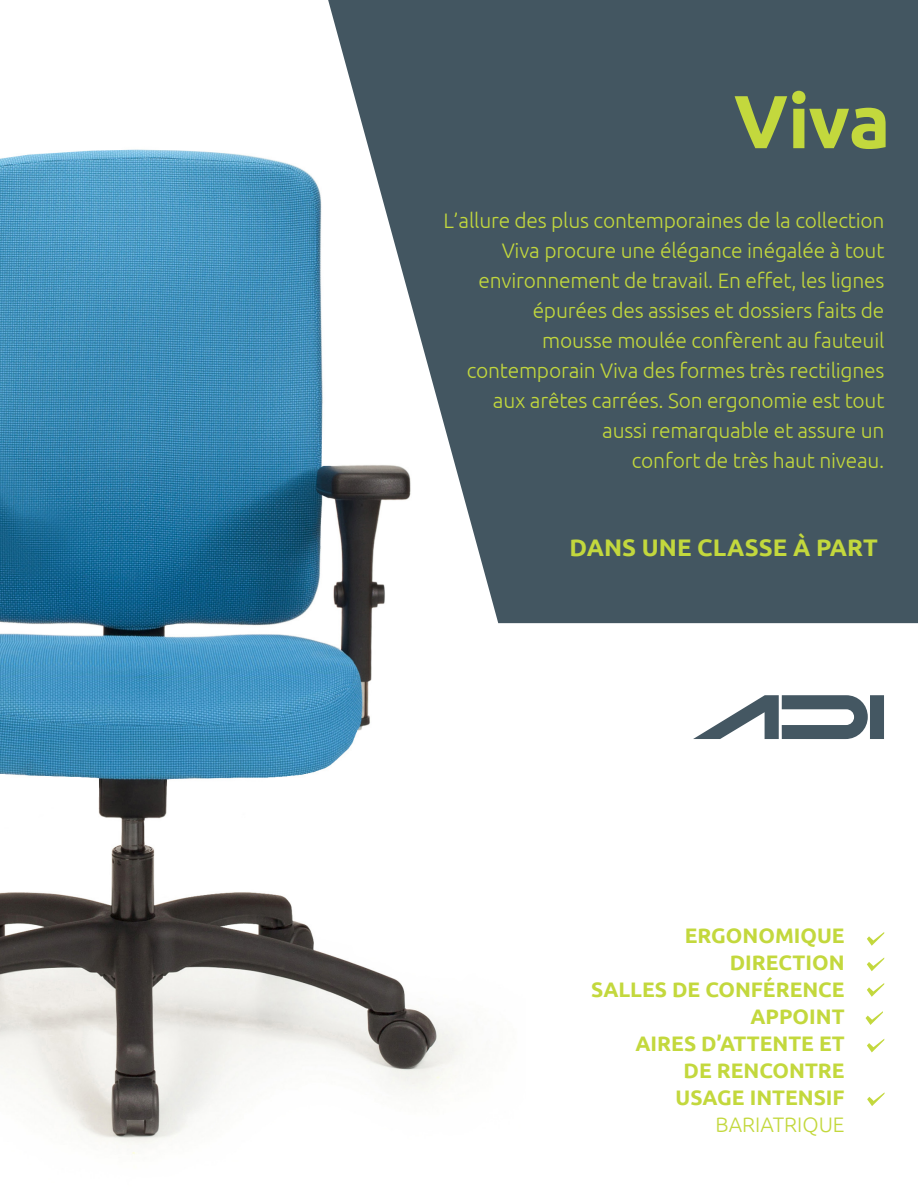
<style>
.page{position:relative;width:918px;height:1188px;background:#fff}
.page>*{position:absolute;margin:0;border:0;box-sizing:border-box;transform-origin:0 0}
.t1{font:700 75px "Ubuntu";color:#c3d83d}
.t2{font:700 24px "Ubuntu";color:#c3d83d}
.t3{font:300 21px/30px "Ubuntu";letter-spacing:-.01em;color:#c3d83d;text-align:right}
.t4{font:700 21px/27px "Ubuntu";color:#c3d83d;text-align:right}
</style>
<div class="page">
<div style="left:328px;top:0;width:590px;height:623px;background:#435661"></div>
<svg style="left:867px;top:932px;width:17px;height:14px"></svg>
<svg style="left:867px;top:957px;width:17px;height:14px"></svg>
<svg style="left:867px;top:983px;width:17px;height:14px"></svg>
<svg style="left:866px;top:1011px;width:17px;height:14px"></svg>
<svg style="left:867px;top:1039px;width:17px;height:13px"></svg>
<svg style="left:867px;top:1092px;width:18px;height:14px"></svg>
<img style="left:0;top:133px;width:526px;height:1022px">
<div style="left:870px;top:695px;width:14px;height:44px;background:#445762"></div>
<svg style="left:693px;top:695px;width:175px;height:44px"></svg>
<p class="t1" style="left:734px;top:76px;width:158px">Viva</p>
<p class="t3" style="left:444px;top:205px;width:442px">L’allure des plus contemporaines de la collection Viva procure une élégance inégalée à tout environnement de travail. En effet, les lignes épurées des assises et dossiers faits de</p>
<p class="t3" style="left:467px;top:325px;width:419px">mousse moulée confèrent au fauteuil contemporain Viva des formes très rectilignes</p>
<p class="t3" style="left:493px;top:385px;width:393px">aux arêtes carrées. Son ergonomie est tout</p>
<p class="t3" style="left:602px;top:415px;width:284px">aussi remarquable et assure un</p>
<p class="t3" style="left:632px;top:445px;width:254px">confort de très haut niveau.</p>
<p class="t2" style="left:570px;top:533px;width:310px">DANS UNE CLASSE À PART</p>
<p class="t4" style="left:685px;top:921px;width:161px">ERGONOMIQUE</p>
<p class="t4" style="left:730px;top:948px;width:116px">DIRECTION</p>
<p class="t4" style="left:591px;top:975px;width:255px">SALLES DE CONFÉRENCE</p>
<p class="t4" style="left:750px;top:1002px;width:96px">APPOINT</p>
<p class="t4" style="left:636px;top:1029px;width:211px">AIRES D’ATTENTE ET<br>DE RENCONTRE</p>
<p class="t4" style="left:676px;top:1083px;width:171px">USAGE INTENSIF</p>
<p class="t3" style="left:716px;top:1109px;width:131px">BARIATRIQUE</p>
</div>
